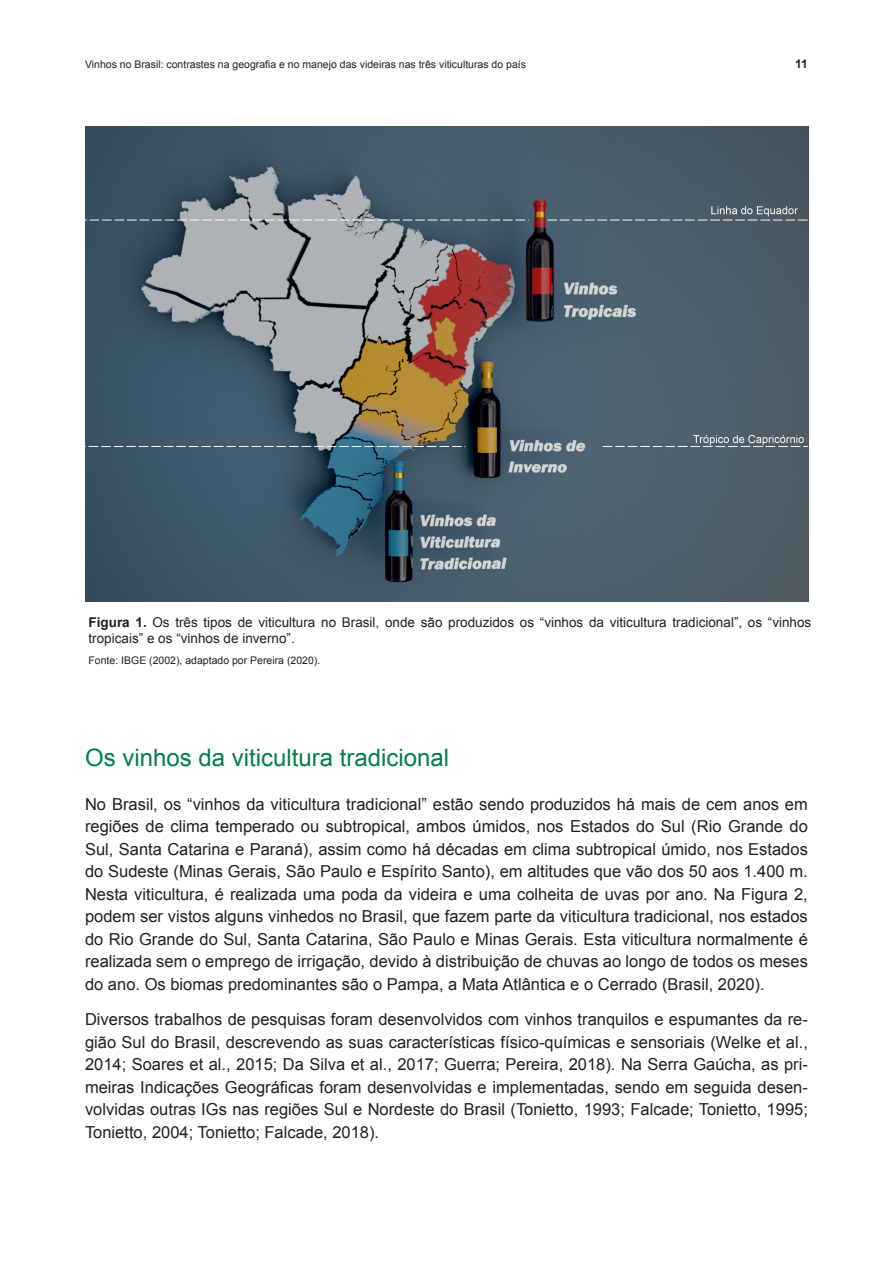
<style>
.page{position:relative;width:893px;height:1263px;background:#fff}
.page>*{position:absolute;margin:0;border:0;box-sizing:border-box;transform-origin:0 0}
.TITULO_1{font:24px "Arial";color:#007f46}
.MIOLO{font:16.5px/22.5px "Arial";color:#231f20;text-align:justify}
.FIGURA_LEGENDA{font:13.5px/16.2px "Arial";color:#231f20}
.t1{font:700 12px "Arial";color:#231f20}
.FIGURA_FONTE{font:10.5px "Arial";color:#231f20}
.s1{font-weight:700}
</style>
<div class="page">
<img style="left:85px;top:126px;width:723px;height:475px">
<p class="FIGURA_FONTE" style="left:85px;top:58px;width:443px">Vinhos no Brasil: contrastes na geografia e no manejo das videiras nas três viticulturas do país</p>
<p class="t1" style="left:795px;top:56px;width:14px">11</p>
<p class="FIGURA_LEGENDA" style="left:89px;top:614px;width:724px"><span class="s1">Figura 1.</span> Os três tipos de viticultura no Brasil, onde são produzidos os “vinhos da viticultura tradicional”, os “vinhos tropicais” e os “vinhos de inverno”.</p>
<p class="FIGURA_FONTE" style="left:89px;top:653px;width:233px">Fonte: IBGE (2002), adaptado por Pereira (2020).</p>
<p class="TITULO_1" style="left:85px;top:742px;width:366px">Os vinhos da viticultura tradicional</p>
<p class="MIOLO" style="left:85px;top:793px;width:724px">No Brasil, os “vinhos da viticultura tradicional” estão sendo produzidos há mais de cem anos em regiões de clima temperado ou subtropical, ambos úmidos, nos Estados do Sul (Rio Grande do Sul, Santa Catarina e Paraná), assim como há décadas em clima subtropical úmido, nos Estados do Sudeste (Minas Gerais, São Paulo e Espírito Santo), em altitudes que vão dos 50 aos 1.400 m.<br>Nesta viticultura, é realizada uma poda da videira e uma colheita de uvas por ano. Na Figura 2, podem ser vistos alguns vinhedos no Brasil, que fazem parte da viticultura tradicional, nos estados do Rio Grande do Sul, Santa Catarina, São Paulo e Minas Gerais. Esta viticultura normalmente é realizada sem o emprego de irrigação, devido à distribuição de chuvas ao longo de todos os meses do ano. Os biomas predominantes são o Pampa, a Mata Atlântica e o Cerrado (Brasil, 2020).</p>
<p class="MIOLO" style="left:85px;top:1008px;width:724px">Diversos trabalhos de pesquisas foram desenvolvidos com vinhos tranquilos e espumantes da re&shy;gião Sul do Brasil, descrevendo as suas características físico-químicas e sensoriais (Welke et al., 2014; Soares et al., 2015; Da Silva et al., 2017; Guerra; Pereira, 2018). Na Serra Gaúcha, as pri&shy;meiras Indicações Geográficas foram desenvolvidas e implementadas, sendo em seguida desen&shy;volvidas outras IGs nas regiões Sul e Nordeste do Brasil (Tonietto, 1993; Falcade; Tonietto, 1995; Tonietto, 2004; Tonietto; Falcade, 2018).</p>
</div>
